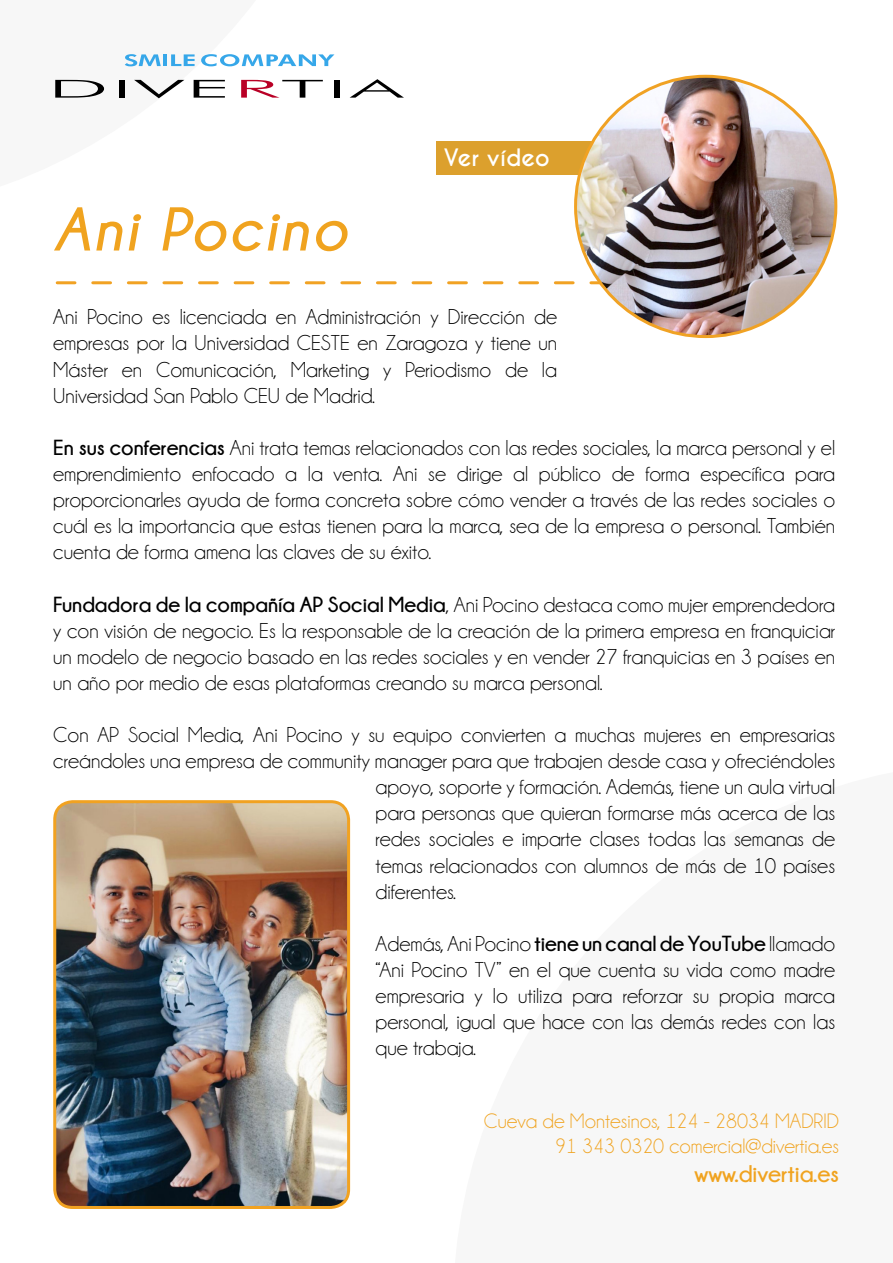
<style>
.page{position:relative;width:893px;height:1263px;background:#fff}
.page>*{position:absolute;margin:0;border:0;box-sizing:border-box;transform-origin:0 0}
.t1{font:italic 700 61.5px "Champagne&Limousines";letter-spacing:.05em;color:#f0a31f}
.t2{font:700 24px "Champagne&Limousines";color:#f0a31f}
.t3{font:700 22.5px "Caviar Dreams";color:#fff}
.t4{font:21.75px/26.1px "Champagne&Limousines";color:#000;text-align:justify}
.t5{font:21px/25.2px "Champagne&Limousines";color:#f0a31f;text-align:right}
.s1{font-weight:700}
</style>
<div class="page">
<div style="left:437px;top:141px;width:160px;height:33px;background:#dca02d"></div>
<svg style="left:57px;top:281px;width:544px;height:3px"></svg>
<img style="left:576px;top:76px;width:260px;height:261px;border-radius:130px">
<img style="left:57px;top:802px;width:292px;height:403px">
<div style="left:53px;top:800px;width:297px;height:409px;border:3px solid #f1a221;border-radius:18px"></div>
<svg style="left:55px;top:80px;width:49px;height:18px"></svg>
<div style="left:119px;top:80px;width:6px;height:18px;background:#000"></div>
<svg style="left:134px;top:80px;width:50px;height:18px"></svg>
<svg style="left:194px;top:80px;width:31px;height:18px"></svg>
<svg style="left:241px;top:80px;width:82px;height:18px"></svg>
<div style="left:335px;top:80px;width:5px;height:18px;background:#000"></div>
<svg style="left:350px;top:79px;width:54px;height:19px"></svg>
<svg style="left:125px;top:54px;width:36px;height:12px"></svg>
<hr style="left:163px;top:54px;width:4px;height:12px;background:#36a7e9">
<svg style="left:171px;top:54px;width:24px;height:12px"></svg>
<svg style="left:201px;top:54px;width:133px;height:12px"></svg>
<h1 class="t1" style="left:54px;top:195px;width:294px">Ani Pocino</h1>
<p class="t3" style="left:444px;top:144px;width:107px">Ver vídeo</p>
<p class="t4" style="left:53px;top:304px;width:505px">Ani Pocino es licenciada en Administración y Dirección de empresas por la Universidad CESTE en Zaragoza y tiene un Máster en Comunicación, Marketing y Periodismo de la Universidad San Pablo CEU de Madrid.</p>
<p class="t4" style="left:53px;top:435px;width:783px"><span class="s1">En sus conferencias</span> Ani trata temas relacionados con las redes sociales, la marca personal y el emprendimiento enfocado a la venta. Ani se dirige al público de forma específica para proporcionarles ayuda de forma concreta sobre cómo vender a través de las redes sociales o cuál es la importancia que estas tienen para la marca, sea de la empresa o personal. También cuenta de forma amena las claves de su éxito.</p>
<p class="t4" style="left:53px;top:591px;width:783px"><span class="s1">Fundadora de la compañía AP Social Media</span>, Ani Pocino destaca como mujer emprendedora y con visión de negocio. Es la responsable de la creación de la primera empresa en franquiciar un modelo de negocio basado en las redes sociales y en vender 27 franquicias en 3 países en un año por medio de esas plataformas creando su marca personal.</p>
<p class="t4" style="left:53px;top:722px;width:783px">Con AP Social Media, Ani Pocino y su equipo convierten a muchas mujeres en empresarias</p>
<p class="t4" style="left:53px;top:748px;width:783px">creándoles una empresa de community manager para que trabajen desde casa y ofreciéndoles</p>
<p class="t4" style="left:376px;top:774px;width:461px">apoyo, soporte y formación. Además, tiene un aula virtual</p>
<p class="t4" style="left:376px;top:800px;width:461px">para personas que quieran formarse más acerca de las</p>
<p class="t4" style="left:376px;top:826px;width:461px">redes sociales e imparte clases todas las semanas de</p>
<p class="t4" style="left:376px;top:852px;width:461px">temas relacionados con alumnos de más de 10 países</p>
<p class="t4" style="left:376px;top:878px;width:82px">diferentes.</p>
<p class="t4" style="left:376px;top:931px;width:461px">Además, Ani Pocino <span class="s1">tiene un canal de YouTube</span> llamado “Ani Pocino TV” en el que cuenta su vida como madre empresaria y lo utiliza para reforzar su propia marca personal, igual que hace con las demás redes con las que trabaja.</p>
<p class="t5" style="left:484px;top:1108px;width:357px">Cueva de Montesinos, 124 - 28034 MADRID<br>91 343 0320 comercial@divertia.es</p>
<p class="t2" style="left:694px;top:1160px;width:146px">www.divertia.es</p>
</div>
